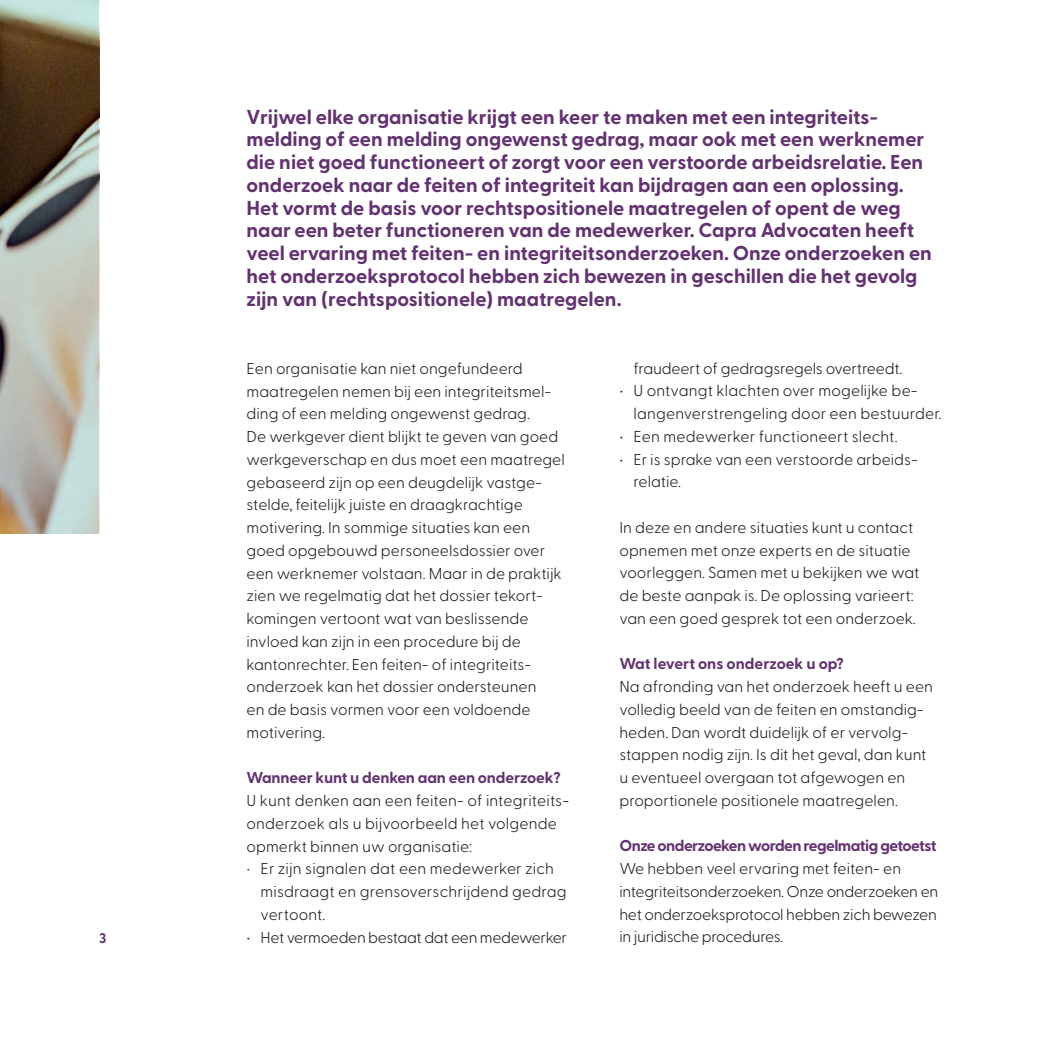
<style>
.page{position:relative;width:1042px;height:1042px;background:#fff}
.page>*{position:absolute;margin:0;border:0;box-sizing:border-box;transform-origin:0 0}
.t1{font:700 20.12px/22.8px "Greycliff CF";color:#633371}
.t2{font:300 15.75px/22.8px "Greycliff CF";color:#231f20}
.t3{font:300 15.75px/22.8px "Greycliff CF";letter-spacing:-.02em;color:#231f20}
.t4{font:700 15.75px "Greycliff CF";letter-spacing:-.03em;color:#633371}
.t5{font:300 15.75px "Greycliff CF";letter-spacing:-.025em;color:#231f20}
.t6{font:700 15.75px "Greycliff CF";letter-spacing:-.01em;color:#633371}
.t7{font:700 15.75px "Greycliff CF";color:#633371}
.t8{font:700 14px "Greycliff CF";color:#633371}
.s1{color:#633371}
</style>
<div class="page">
<svg style="left:0;top:0;width:99px;height:533px;background:#969487"></svg>
<p class="t8" style="left:99px;top:929px;width:9px">3</p>
<p class="t1" style="left:246px;top:106px;width:687px">Vrijwel elke organisatie krijgt een keer te maken met een integriteits&shy;melding of een melding ongewenst gedrag, maar ook met een werknemer die niet goed functioneert of zorgt voor een verstoorde arbeidsrelatie. Een onderzoek naar de feiten of integriteit kan bijdragen aan een oplossing.<br>Het vormt de basis voor rechtspositionele maatregelen of opent de weg naar een beter functioneren van de medewerker. Capra Advocaten heeft veel ervaring met feiten- en integriteitsonderzoeken. Onze onderzoeken en het onderzoeksprotocol hebben zich bewezen in geschillen die het gevolg zijn van (rechtspositionele) maatregelen.</p>
<p class="t2" style="left:246px;top:357px;width:320px">Een organisatie kan niet ongefundeerd maatregelen nemen bij een integriteitsmel&shy;ding of een melding ongewenst gedrag.<br>De werkgever dient blijkt te geven van goed werkgeverschap en dus moet een maatregel gebaseerd zijn op een deugdelijk vastge&shy;stelde, feitelijk juiste en draagkrachtige motivering. In sommige situaties kan een goed opgebouwd personeelsdossier over een werknemer volstaan. Maar in de praktijk zien we regelmatig dat het dossier tekort&shy;komingen vertoont wat van beslissende invloed kan zijn in een procedure bij de kantonrechter. Een feiten- of integriteits&shy;onderzoek kan het dossier ondersteunen<br>en de basis vormen voor een voldoende motivering.</p>
<p class="t6" style="left:246px;top:768px;width:316px">Wanneer kunt u denken aan een onderzoek?</p>
<p class="t2" style="left:246px;top:789px;width:324px">U kunt denken aan een feiten- of integriteits&shy;onderzoek als u bijvoorbeeld het volgende opmerkt binnen uw organisatie:</p>
<p class="t2" style="left:260px;top:857px;width:307px;text-indent:-14px"><span class="s1">•</span> Er zijn signalen dat een medewerker zich misdraagt en grensoverschrijdend gedrag vertoont.</p>
<p class="t5" style="left:246px;top:928px;width:322px">• Het vermoeden bestaat dat een medewerker</p>
<p class="t2" style="left:633px;top:357px;width:270px">fraudeert of gedragsregels overtreedt.</p>
<p class="t2" style="left:633px;top:380px;width:310px;text-indent:-14px">• U ontvangt klachten over mogelijke be&shy;langenverstrengeling door een bestuurder.</p>
<p class="t2" style="left:619px;top:425px;width:280px">• Een medewerker functioneert slecht.</p>
<p class="t2" style="left:633px;top:448px;width:286px;text-indent:-14px">• Er is sprake van een verstoorde arbeids&shy;relatie.</p>
<p class="t2" style="left:619px;top:516px;width:301px">In deze en andere situaties kunt u contact opnemen met onze experts en de situatie voorleggen. Samen met u bekijken we wat de beste aanpak is. De oplossing varieert: van een goed gesprek tot een onderzoek.</p>
<p class="t7" style="left:619px;top:654px;width:226px">Wat levert ons onderzoek u op?</p>
<p class="t2" style="left:619px;top:675px;width:315px">Na afronding van het onderzoek heeft u een volledig beeld van de feiten en omstandig&shy;heden. Dan wordt duidelijk of er vervolg&shy;stappen nodig zijn. Is dit het geval, dan kunt u eventueel overgaan tot afgewogen en proportionele positionele maatregelen.</p>
<p class="t4" style="left:619px;top:836px;width:318px">Onze onderzoeken worden regelmatig getoetst</p>
<p class="t3" style="left:619px;top:857px;width:320px">We hebben veel ervaring met feiten- en integriteitsonderzoeken. Onze onderzoeken en het onderzoeksprotocol hebben zich bewezen in juridische procedures.</p>
</div>
